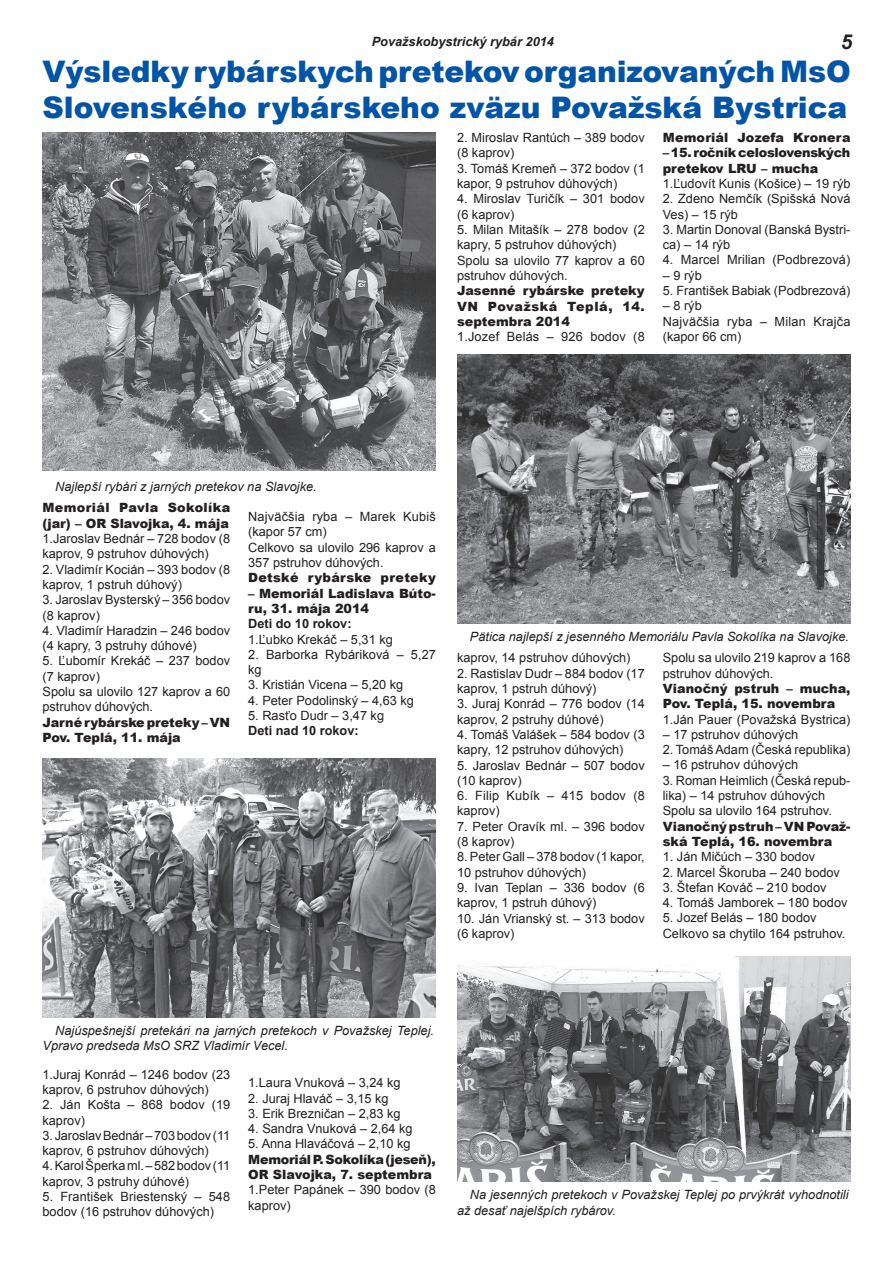
<style>
.page{position:relative;width:893px;height:1263px;background:#fff}
.page>*{position:absolute;margin:0;border:0;box-sizing:border-box;transform-origin:0 0}
.t1{font:900 29.7px/35.7px "Arial";color:#0154a6}
.t2{font:italic 700 20.55px "Arial";color:#231f20}
.t3{font:12.75px/15.3px "Arial";color:#231f20}
.t4{font:900 12.75px/15.3px "Arial";color:#231f20}
.t5{font:italic 12.75px/15.3px "Arial";color:#231f20}
.t6{font:700 12.75px "Arial";color:#231f20}
.t7{font:italic 700 12.75px "Arial";color:#231f20}
.t8{font:900 12.75px "Arial";letter-spacing:.025em;color:#231f20}
</style>
<div class="page">
<img style="left:43px;top:133px;width:393px;height:337px">
<img style="left:43px;top:758px;width:393px;height:259px">
<img style="left:457px;top:354px;width:393px;height:269px">
<img style="left:457px;top:957px;width:393px;height:224px">
<p class="t7" style="left:372px;top:33px;width:184px">Považskobystrický rybár 2014</p>
<h2 class="t2" style="left:841px;top:28px;width:13px">5</h2>
<h1 class="t1" style="left:43px;top:52px;width:810px">Výsledky rybárskych pretekov organizovaných MsO<br>Slovenského rybárskeho zväzu Považská Bystrica</h1>
<p class="t3" style="left:457px;top:130px;width:189px">2. Miroslav Rantúch – 389 bodov (8 kaprov)</p>
<p class="t3" style="left:457px;top:161px;width:189px">3. Tomáš Kremeň – 372 bodov (1 kapor, 9 pstruhov dúhových)</p>
<p class="t3" style="left:457px;top:191px;width:189px">4. Miroslav Turičík – 301 bodov (6 kaprov)</p>
<p class="t3" style="left:457px;top:222px;width:189px">5. Milan Mitašík – 278 bodov (2 kapry, 5 pstruhov dúhových)<br>Spolu sa ulovilo 77 kaprov a 60 pstruhov dúhových.</p>
<p class="t4" style="left:457px;top:283px;width:189px;text-align:justify">Jasenné rybárske preteky VN Považská Teplá, 14. septembra 2014</p>
<p class="t3" style="left:457px;top:329px;width:189px">1.Jozef Belás – 926 bodov (8</p>
<p class="t4" style="left:663px;top:129px;width:189px">Memoriál Jozefa Kronera</p>
<p class="t4" style="left:663px;top:145px;width:189px">– 15. ročník celoslovenských pretekov LRU – mucha</p>
<p class="t3" style="left:663px;top:176px;width:189px">1.Ľudovít Kunis (Košice) – 19 rýb</p>
<p class="t3" style="left:663px;top:191px;width:189px">2. Zdeno Nemčík (Spišská Nová<br>Ves) – 15 rýb</p>
<p class="t3" style="left:663px;top:222px;width:189px">3. Martin Donoval (Banská Bystri&shy;ca) – 14 rýb</p>
<p class="t3" style="left:663px;top:252px;width:189px">4. Marcel Mrilian (Podbrezová)</p>
<p class="t3" style="left:663px;top:268px;width:40px">– 9 rýb</p>
<p class="t3" style="left:663px;top:283px;width:189px">5. František Babiak (Podbrezová)</p>
<p class="t3" style="left:663px;top:298px;width:189px">– 8 rýb<br>Najväčšia ryba – Milan Krajča (kapor 66 cm)</p>
<p class="t5" style="left:55px;top:479px;width:263px">Najlepší rybári z jarných pretekov na Slavojke.</p>
<p class="t4" style="left:43px;top:500px;width:189px">Memoriál Pavla Sokolíka (jar) – OR Slavojka, 4. mája</p>
<p class="t3" style="left:43px;top:531px;width:189px">1.Jaroslav Bednár – 728 bodov (8 kaprov, 9 pstruhov dúhových)</p>
<p class="t3" style="left:43px;top:562px;width:189px">2. Vladimír Kocián – 393 bodov (8 kaprov, 1 pstruh dúhový)</p>
<p class="t3" style="left:43px;top:592px;width:189px">3. Jaroslav Bysterský – 356 bodov (8 kaprov)</p>
<p class="t3" style="left:43px;top:623px;width:189px">4. Vladimír Haradzin – 246 bodov (4 kapry, 3 pstruhy dúhové)</p>
<p class="t3" style="left:43px;top:653px;width:189px">5. Ľubomír Krekáč – 237 bodov (7 kaprov)<br>Spolu sa ulovilo 127 kaprov a 60 pstruhov dúhových.</p>
<p class="t4" style="left:43px;top:714px;width:189px">Jarné rybárske preteky – VN<br>Pov. Teplá, 11. mája</p>
<p class="t3" style="left:248px;top:509px;width:189px">Najväčšia ryba – Marek Kubiš (kapor 57 cm)<br>Celkovo sa ulovilo 296 kaprov a<br>357 pstruhov dúhových.</p>
<p class="t8" style="left:248px;top:568px;width:189px">Detské rybárske preteky</p>
<p class="t4" style="left:248px;top:585px;width:189px">– Memoriál Ladislava Búto&shy;ru, 31. mája 2014</p>
<p class="t6" style="left:248px;top:615px;width:105px">Deti do 10 rokov:</p>
<p class="t3" style="left:248px;top:631px;width:146px">1.Ľubko Krekáč – 5,31 kg</p>
<p class="t3" style="left:248px;top:647px;width:189px">2. Barborka Rybáriková – 5,27 kg</p>
<p class="t3" style="left:248px;top:677px;width:156px">3. Kristián Vicena – 5,20 kg</p>
<p class="t3" style="left:248px;top:693px;width:167px">4. Peter Podolinský – 4,63 kg</p>
<p class="t3" style="left:248px;top:708px;width:137px">5. Rasťo Dudr – 3,47 kg</p>
<p class="t6" style="left:248px;top:722px;width:112px">Deti nad 10 rokov:</p>
<p class="t5" style="left:470px;top:629px;width:381px">Pätica najlepší z jesenného Memoriálu Pavla Sokolíka na Slavojke.</p>
<p class="t3" style="left:457px;top:650px;width:175px">kaprov, 14 pstruhov dúhových)</p>
<p class="t3" style="left:457px;top:666px;width:189px">2. Rastislav Dudr – 884 bodov (17 kaprov, 1 pstruh dúhový)</p>
<p class="t3" style="left:457px;top:696px;width:189px">3. Juraj Konrád – 776 bodov (14 kaprov, 2 pstruhy dúhové)</p>
<p class="t3" style="left:457px;top:727px;width:189px">4. Tomáš Valášek – 584 bodov (3 kapry, 12 pstruhov dúhových)</p>
<p class="t3" style="left:457px;top:757px;width:189px">5. Jaroslav Bednár – 507 bodov (10 kaprov)</p>
<p class="t3" style="left:457px;top:788px;width:189px">6. Filip Kubík – 415 bodov (8 kaprov)</p>
<p class="t3" style="left:457px;top:819px;width:189px">7. Peter Oravík ml. – 396 bodov (8 kaprov)</p>
<p class="t3" style="left:457px;top:849px;width:189px">8. Peter Gall – 378 bodov (1 kapor,<br>10 pstruhov dúhových)</p>
<p class="t3" style="left:457px;top:880px;width:189px">9. Ivan Teplan – 336 bodov (6 kaprov, 1 pstruh dúhový)</p>
<p class="t3" style="left:457px;top:910px;width:189px">10. Ján Vrianský st. – 313 bodov (6 kaprov)</p>
<p class="t3" style="left:663px;top:650px;width:189px">Spolu sa ulovilo 219 kaprov a 168 pstruhov dúhových.</p>
<p class="t4" style="left:663px;top:680px;width:189px">Vianočný pstruh – mucha,<br>Pov. Teplá, 15. novembra</p>
<p class="t3" style="left:663px;top:711px;width:189px">1.Ján Pauer (Považská Bystrica)</p>
<p class="t3" style="left:663px;top:727px;width:137px">– 17 pstruhov dúhových</p>
<p class="t3" style="left:663px;top:742px;width:189px">2. Tomáš Adam (Česká republika)</p>
<p class="t3" style="left:663px;top:757px;width:137px">– 16 pstruhov dúhových</p>
<p class="t3" style="left:663px;top:773px;width:189px">3. Roman Heimlich (Česká repub&shy;lika) – 14 pstruhov dúhových<br>Spolu sa ulovilo 164 pstruhov.</p>
<p class="t4" style="left:663px;top:818px;width:189px">Vianočný pstruh – VN Považ&shy;ská Teplá, 16. novembra</p>
<p class="t3" style="left:663px;top:849px;width:154px">1. Ján Mičúch – 330 bodov</p>
<p class="t3" style="left:663px;top:864px;width:179px">2. Marcel Škoruba – 240 bodov</p>
<p class="t3" style="left:663px;top:880px;width:165px">3. Štefan Kováč – 210 bodov</p>
<p class="t3" style="left:663px;top:895px;width:186px">4. Tomáš Jamborek – 180 bodov</p>
<p class="t3" style="left:663px;top:910px;width:184px">5. Jozef Belás – 180 bodov<br>Celkovo sa chytilo 164 pstruhov.</p>
<p class="t5" style="left:43px;top:1023px;width:393px;text-indent:13px">Najúspešnejší pretekári na jarných pretekoch v Považskej Teplej.<br>Vpravo predseda MsO SRZ Vladimír Vecel.</p>
<p class="t3" style="left:43px;top:1067px;width:189px">1.Juraj Konrád – 1246 bodov (23 kaprov, 6 pstruhov dúhových)</p>
<p class="t3" style="left:43px;top:1097px;width:189px">2. Ján Košta – 868 bodov (19 kaprov)</p>
<p class="t3" style="left:43px;top:1128px;width:189px">3. Jaroslav Bednár – 703 bodov (11 kaprov, 6 pstruhov dúhových)</p>
<p class="t3" style="left:43px;top:1158px;width:189px">4. Karol Šperka ml. – 582 bodov (11 kaprov, 3 pstruhy dúhové)</p>
<p class="t3" style="left:43px;top:1189px;width:189px">5. František Briestenský – 548 bodov (16 pstruhov dúhových)</p>
<p class="t3" style="left:248px;top:1075px;width:154px">1.Laura Vnuková – 3,24 kg</p>
<p class="t3" style="left:248px;top:1090px;width:142px">2. Juraj Hlaváč – 3,15 kg</p>
<p class="t3" style="left:248px;top:1106px;width:154px">3. Erik Brezničan – 2,83 kg</p>
<p class="t3" style="left:248px;top:1121px;width:166px">4. Sandra Vnuková – 2,64 kg</p>
<p class="t3" style="left:248px;top:1136px;width:164px">5. Anna Hlaváčová – 2,10 kg</p>
<p class="t4" style="left:248px;top:1151px;width:189px">Memoriál P. Sokolíka (jeseň),<br>OR Slavojka, 7. septembra</p>
<p class="t3" style="left:248px;top:1182px;width:189px">1.Peter Papánek – 390 bodov (8 kaprov)</p>
<p class="t5" style="left:457px;top:1187px;width:393px;text-indent:13px">Na jesenných pretekoch v Považskej Teplej po prvýkrát vyhodnotili až desať najelšpích rybárov.</p>
</div>
